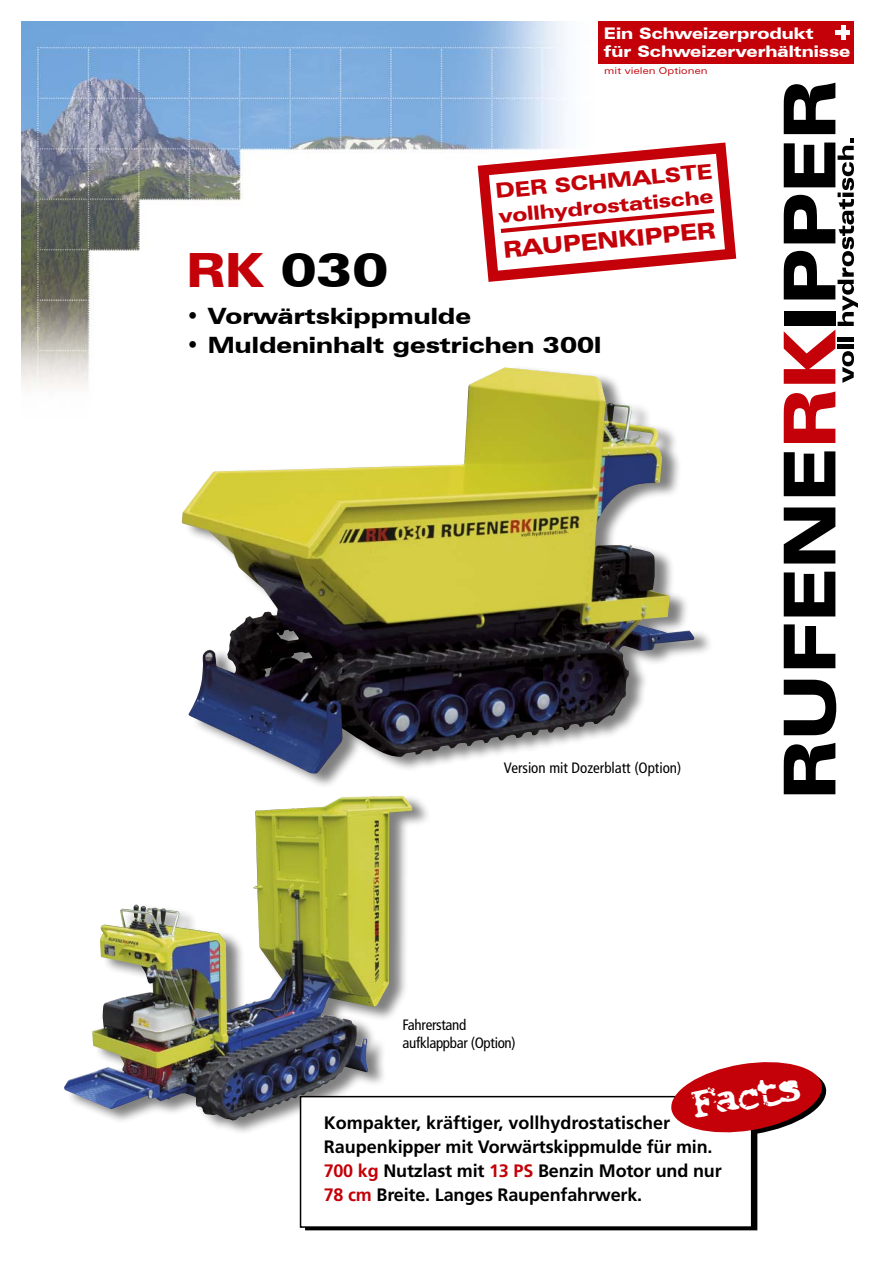
<style>
.page{position:relative;width:893px;height:1263px;background:#fff}
.page>*{position:absolute;margin:0;border:0;box-sizing:border-box;transform-origin:0 0}
.t1{font:900 expanded 47.25px "Zurich BT";color:#000}
.t2{font:36px "Smash Trial Version";color:#fff}
.t3{font:900 expanded 22.8px "Zurich BT";color:#c40009}
.t4{font:900 expanded 22.5px "Zurich BT";color:#000}
.t5{font:900 expanded 20.7px "Zurich BT";color:#c40009}
.t6{font:900 expanded 19.65px "Zurich BT";color:#c40009}
.t7{font:700 18px/24px "Frutiger";letter-spacing:-.01em;color:#000}
.t8{font:900 expanded 16.05px "Zurich BT";color:#fff}
.t9{font:condensed 15px "Frutiger";letter-spacing:-.02em;color:#000}
.t10{font:condensed 15px "Frutiger";color:#000}
.t11{font:expanded 9.3px "Zurich BT";letter-spacing:.015em;color:#c40009}
.s1{color:#c40009}
</style>
<div class="page">
<img style="left:21px;top:21px;width:578px;height:502px">
<div style="left:184px;top:365px;width:529px;height:424px;background:#000;opacity:.5"></div>
<img style="left:182px;top:384px;width:376px;height:390px">
<svg style="left:784px;top:743px;width:51px;height:51px"></svg>
<svg style="left:784px;top:680px;width:52px;height:55px"></svg>
<svg style="left:784px;top:624px;width:51px;height:44px"></svg>
<svg style="left:784px;top:572px;width:51px;height:44px"></svg>
<svg style="left:784px;top:507px;width:51px;height:56px"></svg>
<svg style="left:784px;top:451px;width:51px;height:45px"></svg>
<svg style="left:784px;top:391px;width:51px;height:52px"></svg>
<svg style="left:784px;top:83px;width:74px;height:301px"></svg>
<div style="left:66px;top:794px;width:366px;height:342px;background:#000;opacity:.5"></div>
<img style="left:64px;top:797px;width:278px;height:323px">
<svg style="left:472px;top:137px;width:265px;height:150px"></svg>
<div style="left:305px;top:1106px;width:452px;height:124px;border:2px solid #000"></div>
<div style="left:301px;top:1097px;width:451px;height:130px;background:#fff"></div>
<div style="left:300px;top:1096px;width:452px;height:132px;border:2px solid #000"></div>
<svg style="left:668px;top:1062px;width:159px;height:78px"></svg>
<div style="left:599px;top:21px;width:255px;height:43px;background:#c40009"></div>
<hr style="left:835px;top:30px;width:15px;height:4px;background:#fff">
<hr style="left:841px;top:25px;width:4px;height:14px;background:#fff">
<p class="t8" style="left:604px;top:24px;width:211px">Ein Schweizerprodukt</p>
<p class="t8" style="left:604px;top:42px;width:248px">für Schweizerverhältnisse</p>
<p class="t11" style="left:604px;top:65px;width:105px">mit vielen Optionen</p>
<p class="t5" style="left:494px;top:178px;width:219px;rotate:-5deg">DER SCHMALSTE</p>
<p class="t6" style="left:498px;top:204px;width:216px;rotate:-5deg">vollhydrostatische</p>
<p class="t3" style="left:502px;top:236px;width:214px;rotate:-5deg">RAUPENKIPPER</p>
<p class="t1" style="left:186px;top:242px;width:204px"><span class="s1">RK</span> 030</p>
<p class="t4" style="left:186px;top:303px;width:286px">• Vorwärtskippmulde</p>
<p class="t4" style="left:186px;top:331px;width:417px">• Muldeninhalt gestrichen 300l</p>
<p class="t10" style="left:504px;top:759px;width:179px">Version mit Dozerblatt (Option)</p>
<p class="t9" style="left:403px;top:1016px;width:65px">Fahrerstand</p>
<p class="t9" style="left:403px;top:1034px;width:115px">aufklappbar (Option)</p>
<p class="t2" style="left:690px;top:1082px;width:110px;rotate:-10deg">Facts</p>
<p class="t7" style="left:324px;top:1111px;width:348px">Kompakter, kräftiger, vollhydrostatischer</p>
<p class="t7" style="left:324px;top:1135px;width:399px">Raupenkipper mit Vorwärtskippmulde für min.<br><span class="s1">700 kg</span> Nutzlast mit <span class="s1">13 PS</span> Benzin Motor und nur<br><span class="s1">78 cm</span> Breite. Langes Raupenfahrwerk.</p>
</div>
